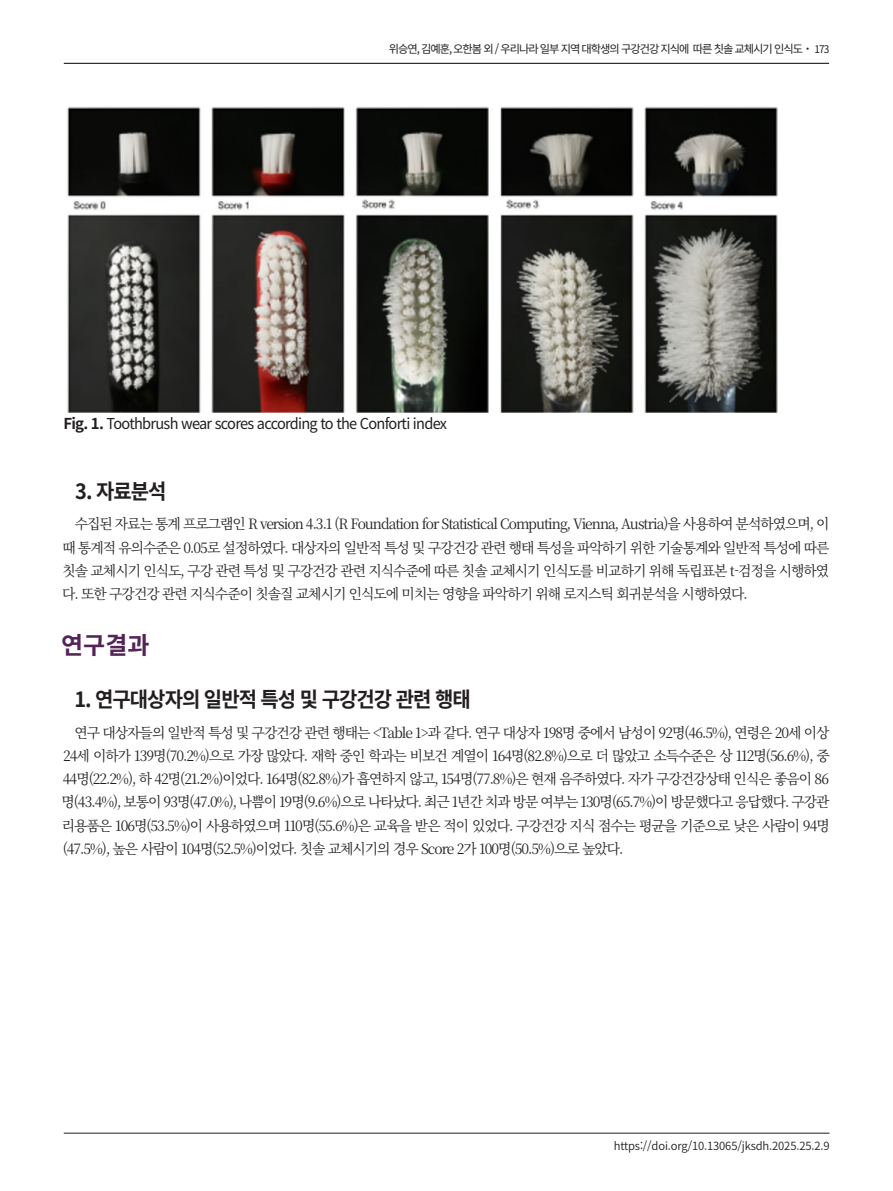
<style>
.page{position:relative;width:893px;height:1191px;background:#fff}
.page>*{position:absolute;margin:0;border:0;box-sizing:border-box;transform-origin:0 0}
._010__Body_Title_Lv_1{font:700 24px "Source Han Sans KR";color:#542457}
._011__Body_Title_Lv_2{font:700 21px "Source Han Sans KR";letter-spacing:-.05em;color:#231f20;scale:.95 1}
._017__Table_Title{font:15px "Source Han Sans KR";letter-spacing:-.05em;color:#231f20}
._013__Body{font:14.25px/23.2px "Source Han Serif K";letter-spacing:-.07em;color:#231f20;text-align:justify}
.t1{font:11.25px "Noto Sans CJ Kkr";letter-spacing:-.09em;color:#231f20}
.t2{font:11.25px "Source Han Sans KR";letter-spacing:-.01em;color:#231f20}
.s1{font-size:10.5px}
.s2{font-weight:700}
</style>
<div class="page">
<hr style="left:64px;top:1132px;width:765px;height:1px;background:#231f20">
<hr style="left:64px;top:63px;width:765px;height:1px;background:#000">
<img style="left:67px;top:106px;width:711px;height:306px">
<p class="t1" style="left:389px;top:43px;width:442px">위승연, 김예훈, 오한봄 외 / 우리나라 일부 지역 대학생의 구강건강 지식에 따른 칫솔 교체시기 인식도˙ <span class="s1">173</span></p>
<p class="_017__Table_Title" style="left:63px;top:415px;width:385px"><span class="s2">Fig. 1.</span> Toothbrush wear scores according to the Conforti index</p>
<p class="_011__Body_Title_Lv_2" style="left:75px;top:479px;width:98px">3. 자료분석</p>
<p class="_013__Body" style="left:62px;top:513px;width:769px;text-indent:13px">수집된 자료는 통계 프로그램인 R version 4.3.1 (R Foundation for Statistical Computing, Vienna, Austria)을 사용하여 분석하였으며, 이 때 통계적 유의수준은 0.05로 설정하였다. 대상자의 일반적 특성 및 구강건강 관련 행태 특성을 파악하기 위한 기술통계와 일반적 특성에 따른 칫솔 교체시기 인식도, 구강 관련 특성 및 구강건강 관련 지식수준에 따른 칫솔 교체시기 인식도를 비교하기 위해 독립표본 t-검정을 시행하였 다. 또한 구강건강 관련 지식수준이 칫솔질 교체시기 인식도에 미치는 영향을 파악하기 위해 로지스틱 회귀분석을 시행하였다.</p>
<p class="_010__Body_Title_Lv_1" style="left:61px;top:632px;width:90px">연구결과</p>
<p class="_011__Body_Title_Lv_2" style="left:74px;top:687px;width:419px">1. 연구대상자의 일반적 특성 및 구강건강 관련 행태</p>
<p class="_013__Body" style="left:62px;top:721px;width:770px;text-indent:13px">연구 대상자들의 일반적 특성 및 구강건강 관련 행태는 &lt;Table 1&gt;과 같다. 연구 대상자 198명 중에서 남성이 92명(46.5%), 연령은 20세 이상 24세 이하가 139명(70.2%)으로 가장 많았다. 재학 중인 학과는 비보건 계열이 164명(82.8%)으로 더 많았고 소득수준은 상 112명(56.6%), 중 44명(22.2%), 하 42명(21.2%)이었다. 164명(82.8%)가 흡연하지 않고, 154명(77.8%)은 현재 음주하였다. 자가 구강건강상태 인식은 좋음이 86 명(43.4%), 보통이 93명(47.0%), 나쁨이 19명(9.6%)으로 나타났다. 최근 1년간 치과 방문 여부는 130명(65.7%)이 방문했다고 응답했다. 구강관 리용품은 106명(53.5%)이 사용하였으며 110명(55.6%)은 교육을 받은 적이 있었다. 구강건강 지식 점수는 평균을 기준으로 낮은 사람이 94명 (47.5%), 높은 사람이 104명(52.5%)이었다. 칫솔 교체시기의 경우 Score 2가 100명(50.5%)으로 높았다.</p>
<p class="t2" style="left:614px;top:1139px;width:217px">https://doi.org/10.13065/jksdh.2025.25.2.9</p>
</div>
